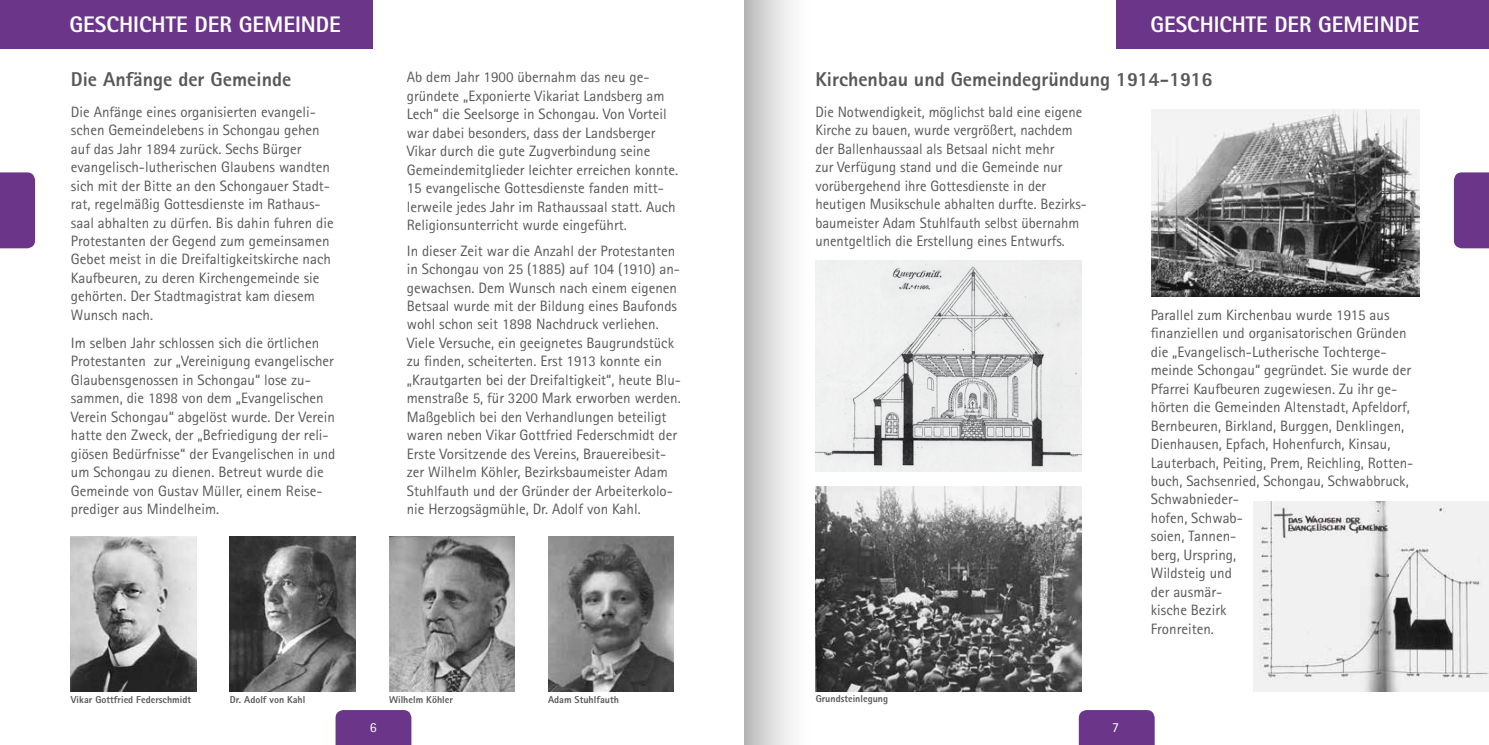
<style>
.page{position:relative;width:1489px;height:745px;background:#fff}
.page>*{position:absolute;margin:0;border:0;box-sizing:border-box;transform-origin:0 0}
.t1{font:800 22.5px "Rotis Sans Serif";color:#fff}
.t2{font:800 20px "Rotis Sans Serif";color:#58585a}
.t3{font:15px/18.4px "Rotis Sans Serif";color:#58585a}
.t4{font:13.75px "Rotis Sans Serif";color:#fff}
.t5{font:800 10px "Rotis Sans Serif";color:#58585a}
</style>
<div class="page">
<div style="left:0;top:172px;width:35px;height:76px;background:#6b368a"></div>
<div style="left:335px;top:710px;width:76px;height:34px;background:#6b368a"></div>
<div style="left:0;top:0;width:372px;height:49px;background:#6b368a"></div>
<div style="left:1453px;top:172px;width:35px;height:76px;background:#6b368a"></div>
<div style="left:1116px;top:0;width:372px;height:49px;background:#6b368a"></div>
<img style="left:71px;top:536px;width:125px;height:155px">
<img style="left:548px;top:536px;width:125px;height:155px">
<img style="left:230px;top:536px;width:125px;height:155px">
<img style="left:389px;top:536px;width:125px;height:155px">
<img style="left:815px;top:260px;width:266px;height:211px">
<img style="left:1151px;top:109px;width:268px;height:187px">
<img style="left:815px;top:486px;width:266px;height:205px">
<div style="left:1078px;top:710px;width:76px;height:34px;background:#6b368a"></div>
<img style="left:1253px;top:501px;width:235px;height:190px">
<div style="left:744px;top:0;width:71px;height:744px;background:linear-gradient(to right,#bcbcbc,#fff)"></div>
<h1 class="t1" style="left:69px;top:10px;width:273px">GESCHICHTE DER GEMEINDE</h1>
<h2 class="t2" style="left:71px;top:66px;width:222px">Die Anfänge der Gemeinde</h2>
<p class="t3" style="left:71px;top:102px;width:264px">Die Anfänge eines organisierten evangeli&shy;schen Gemeindelebens in Schongau gehen auf das Jahr 1894 zurück. Sechs Bürger evangelisch-lutherischen Glaubens wandten sich mit der Bitte an den Schongauer Stadt&shy;rat, regelmäßig Gottesdienste im Rathaus&shy;saal abhalten zu dürfen. Bis dahin fuhren die Protestanten der Gegend zum gemeinsamen Gebet meist in die Dreifaltigkeitskirche nach Kaufbeuren, zu deren Kirchengemeinde sie gehörten. Der Stadtmagistrat kam diesem Wunsch nach.</p>
<p class="t3" style="left:71px;top:333px;width:266px">Im selben Jahr schlossen sich die örtlichen Protestanten zur „Vereinigung evangelischer Glaubensgenossen in Schongau“ lose zu&shy;sammen, die 1898 von dem „Evangelischen Verein Schongau“ abgelöst wurde. Der Verein hatte den Zweck, der „Befriedigung der reli&shy;giösen Bedürfnisse“ der Evangelischen in und um Schongau zu dienen. Betreut wurde die Gemeinde von Gustav Müller, einem Reise&shy;prediger aus Mindelheim.</p>
<p class="t3" style="left:407px;top:68px;width:273px">Ab dem Jahr 1900 übernahm das neu ge&shy;gründete „Exponierte Vikariat Landsberg am Lech“ die Seelsorge in Schongau. Von Vorteil war dabei besonders, dass der Landsberger Vikar durch die gute Zugverbindung seine Gemeindemitglieder leichter erreichen konnte.<br>15 evangelische Gottesdienste fanden mitt&shy;lerweile jedes Jahr im Rathaussaal statt. Auch Religionsunterricht wurde eingeführt.</p>
<p class="t3" style="left:407px;top:241px;width:276px">In dieser Zeit war die Anzahl der Protestanten in Schongau von 25 (1885) auf 104 (1910) an&shy;gewachsen. Dem Wunsch nach einem eigenen Betsaal wurde mit der Bildung eines Baufonds wohl schon seit 1898 Nachdruck verliehen.<br>Viele Versuche, ein geeignetes Baugrundstück zu finden, scheiterten. Erst 1913 konnte ein „Krautgarten bei der Dreifaltigkeit“, heute Blu&shy;menstraße 5, für 3200 Mark erworben werden.<br>Maßgeblich bei den Verhandlungen beteiligt waren neben Vikar Gottfried Federschmidt der Erste Vorsitzende des Vereins, Brauereibesit&shy;zer Wilhelm Köhler, Bezirksbaumeister Adam Stuhlfauth und der Gründer der Arbeiterkolo&shy;nie Herzogsägmühle, Dr. Adolf von Kahl.</p>
<h1 class="t1" style="left:1150px;top:10px;width:270px">GESCHICHTE DER GEMEINDE</h1>
<h2 class="t2" style="left:815px;top:66px;width:399px">Kirchenbau und Gemeindegründung 1914-1916</h2>
<p class="t3" style="left:815px;top:102px;width:273px">Die Notwendigkeit, möglichst bald eine eigene Kirche zu bauen, wurde vergrößert, nachdem der Ballenhaussaal als Betsaal nicht mehr<br>zur Verfügung stand und die Gemeinde nur vorübergehend ihre Gottesdienste in der heutigen Musikschule abhalten durfte. Bezirks&shy;baumeister Adam Stuhlfauth selbst übernahm unentgeltlich die Erstellung eines Entwurfs.</p>
<p class="t3" style="left:1150px;top:305px;width:264px">Parallel zum Kirchenbau wurde 1915 aus finanziellen und organisatorischen Gründen die „Evangelisch-Lutherische Tochterge&shy;meinde Schongau“ gegründet. Sie wurde der<br>Pfarrei Kaufbeuren zugewiesen. Zu ihr ge&shy;hörten die Gemeinden Altenstadt, Apfeldorf,<br>Bernbeuren, Birkland, Burggen, Denklingen,<br>Dienhausen, Epfach, Hohenfurch, Kinsau,<br>Lauterbach, Peiting, Prem, Reichling, Rotten&shy;buch, Sachsenried, Schongau, Schwabbruck,<br>Schwabnieder-<br>hofen, Schwab-<br>soien, Tannen-<br>berg, Urspring,<br>Wildsteig und<br>der ausmär-<br>kische Bezirk<br>Fronreiten.</p>
<p class="t5" style="left:71px;top:693px;width:122px">Vikar Gottfried Federschmidt</p>
<p class="t5" style="left:230px;top:693px;width:77px">Dr. Adolf von Kahl</p>
<p class="t5" style="left:389px;top:693px;width:65px">Wilhelm Köhler</p>
<p class="t5" style="left:548px;top:693px;width:72px">Adam Stuhlfauth</p>
<p class="t5" style="left:815px;top:692px;width:74px">Grundsteinlegung</p>
<p class="t4" style="left:370px;top:718px;width:8px">6</p>
<p class="t4" style="left:1112px;top:718px;width:8px">7</p>
</div>
